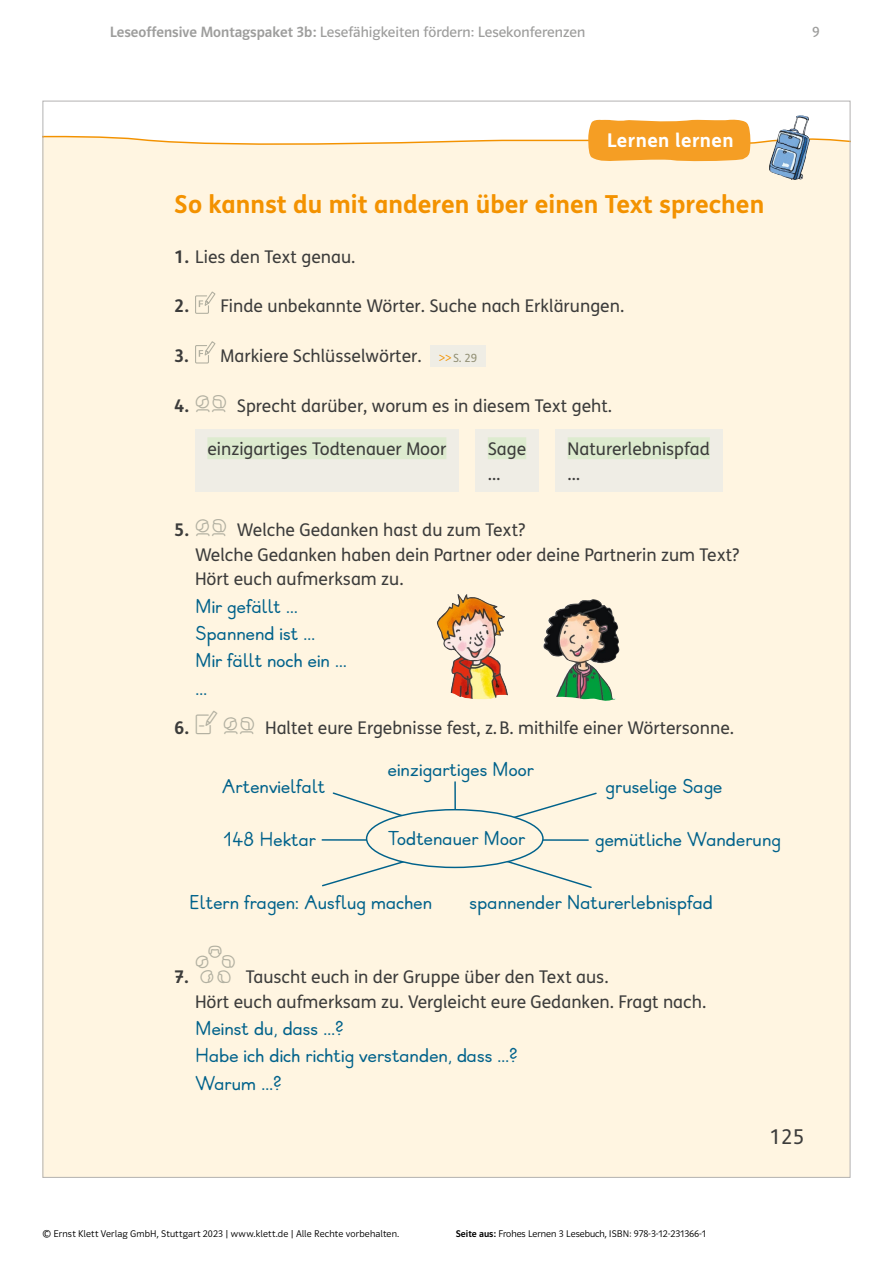
<style>
.page{position:relative;width:893px;height:1263px;background:#fff}
.page>*{position:absolute;margin:0;border:0;box-sizing:border-box;transform-origin:0 0}
.t1{font:700 24.75px "FS Klett GSV";color:#f39200}
.t2{font:21.9px/27.3px "Klett GS Norm";color:#00628b}
.t3{font:20.4px "FS Klett GSV";color:#3c3c3b}
.t4{font:700 19.05px "FS Klett GSV";letter-spacing:.02em;color:#fff}
.t5{font:17.55px/24.9px "FS Klett GSV";color:#3c3c3b}
.t6{font:700 17.55px "FS Klett GSV";color:#3c3c3b}
.t7{font:15px "Polo CEF";color:#9d9d9c}
.t8{font:300 9.75px "Polo CEF";letter-spacing:.015em;color:#000}
.s1{font-weight:500}
.s2{font-weight:700}
.s3{font-size:11.25px;color:#f39200}
.s4{font-size:11.25px;color:#918f74}
</style>
<div class="page">
<div style="left:43px;top:101px;width:807px;height:1076px;background:#fff5e1"></div>
<img style="left:769px;top:162px;width:36px;height:18px">
<svg style="left:195px;top:291px;width:21px;height:23px"></svg>
<svg style="left:195px;top:341px;width:21px;height:23px"></svg>
<div style="left:430px;top:345px;width:56px;height:22px;background:#efede5"></div>
<div style="left:195px;top:430px;width:264px;height:62px;background:#efede5"></div>
<div style="left:207px;top:437px;width:239px;height:22px;background:#ddebcf"></div>
<div style="left:475px;top:430px;width:64px;height:62px;background:#efede5"></div>
<div style="left:488px;top:437px;width:38px;height:22px;background:#ddebcf"></div>
<div style="left:555px;top:430px;width:167px;height:62px;background:#efede5"></div>
<div style="left:568px;top:437px;width:142px;height:22px;background:#ddebcf"></div>
<svg style="left:332px;top:792px;width:265px;height:43px"></svg>
<svg style="left:322px;top:845px;width:270px;height:43px"></svg>
<hr style="left:322px;top:839px;width:108px;height:2px;background:#00628b">
<hr style="left:479px;top:839px;width:109px;height:2px;background:#00628b">
<hr style="left:454px;top:782px;width:2px;height:51px;background:#00628b">
<div style="left:367px;top:810px;width:176px;height:57px;background:#fff5e1;border-radius:50%"></div>
<div style="left:366px;top:809px;width:178px;height:59px;border:1px solid #00628b;border-radius:50%"></div>
<img style="left:437px;top:594px;width:183px;height:107px">
<svg style="left:45px;top:101px;width:806px;height:61px"></svg>
<p class="t7" style="left:110px;top:23px;width:477px"><span class="s1">Leseoffensive Montagspaket 3b:</span> Lesefähigkeiten fördern: Lesekonferenzen</p>
<p class="t7" style="left:812px;top:23px;width:9px">9</p>
<p class="t4" style="left:607px;top:125px;width:128px">Lernen lernen</p>
<h1 class="t1" style="left:174px;top:185px;width:591px">So kannst du mit anderen über einen Text sprechen</h1>
<p class="t5" style="left:174px;top:244px;width:183px"><span class="s2">1.</span> Lies den Text genau.</p>
<p class="t5" style="left:174px;top:293px;width:451px"><span class="s2">2.</span> Finde unbekannte Wörter. Suche nach Erklärungen.</p>
<p class="t5" style="left:174px;top:343px;width:305px"><span class="s2">3.</span> Markiere Schlüsselwörter. <span class="s3">&gt;&gt;</span><span class="s4">S. 29</span></p>
<p class="t6" style="left:174px;top:392px;width:16px">4.</p>
<p class="t5" style="left:237px;top:393px;width:377px">Sprecht darüber, worum es in diesem Text geht.</p>
<p class="t5" style="left:207px;top:436px;width:240px">einzigartiges Todtenauer Moor</p>
<p class="t5" style="left:488px;top:436px;width:40px">Sage …</p>
<p class="t5" style="left:568px;top:436px;width:144px">Naturerlebnispfad …</p>
<p class="t6" style="left:174px;top:516px;width:16px">5.</p>
<p class="t5" style="left:195px;top:517px;width:546px;text-indent:42px">Welche Gedanken hast du zum Text?<br>Welche Gedanken haben dein Partner oder deine Partnerin zum Text?<br>Hört euch aufmerksam zu.</p>
<p class="t2" style="left:195px;top:593px;width:153px">Mir gefällt …<br>Spannend ist …<br>Mir fällt noch ein … …</p>
<p class="t6" style="left:174px;top:715px;width:16px">6.</p>
<p class="t5" style="left:265px;top:715px;width:471px">Haltet eure Ergebnisse fest, z.B. mithilfe einer Wörtersonne.</p>
<p class="t2" style="left:222px;top:772px;width:105px">Artenvielfalt</p>
<p class="t2" style="left:388px;top:756px;width:148px">einzigartiges Moor</p>
<p class="t2" style="left:224px;top:826px;width:94px">148 Hektar</p>
<p class="t2" style="left:388px;top:825px;width:139px">Todtenauer Moor</p>
<p class="t2" style="left:606px;top:772px;width:118px">gruselige Sage</p>
<p class="t2" style="left:595px;top:826px;width:187px">gemütliche Wanderung</p>
<p class="t2" style="left:189px;top:889px;width:244px">Eltern fragen: Ausflug machen</p>
<p class="t2" style="left:470px;top:889px;width:245px">spannender Naturerlebnispfad</p>
<p class="t6" style="left:174px;top:963px;width:16px">7.</p>
<p class="t5" style="left:195px;top:964px;width:513px;text-indent:51px">Tauscht euch in der Gruppe über den Text aus.<br>Hört euch aufmerksam zu. Vergleicht eure Gedanken. Fragt nach.</p>
<p class="t2" style="left:195px;top:1015px;width:325px">Meinst du, dass …?<br>Habe ich dich richtig verstanden, dass …?<br>Warum …?</p>
<p class="t8" style="left:43px;top:1228px;width:358px">© Ernst Klett Verlag GmbH, Stuttgart 2023 | www.klett.de | Alle Rechte vorbehalten.</p>
<p class="t8" style="left:456px;top:1228px;width:252px"><span class="s1">Seite aus:</span> Frohes Lernen 3 Lesebuch, ISBN: 978-3-12-231366-1</p>
<p class="t3" style="left:770px;top:1123px;width:36px">125</p>
</div>
